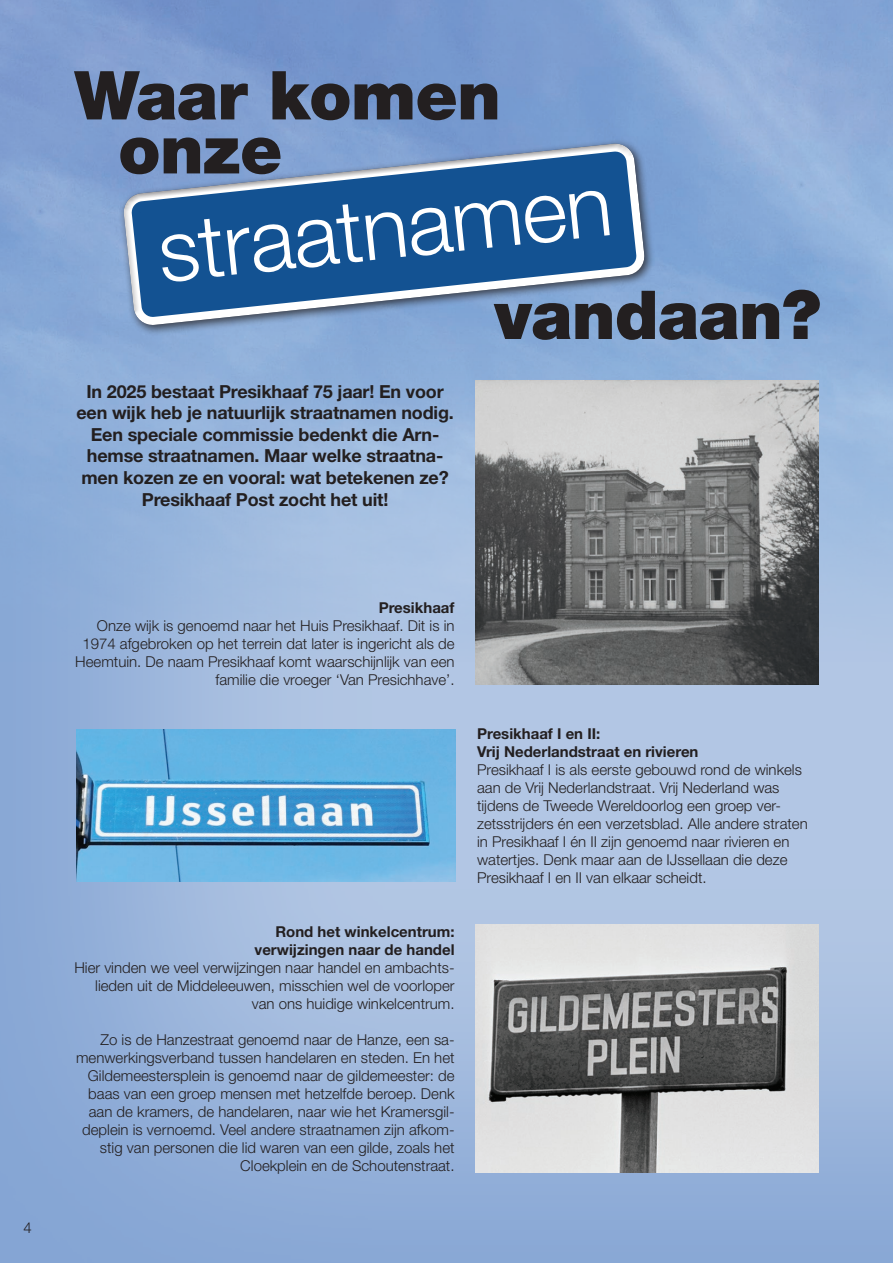
<style>
.page{position:relative;width:893px;height:1263px;background:#fff}
.page>*{position:absolute;margin:0;border:0;box-sizing:border-box;transform-origin:0 0}
.t1{font:300 86.55px "Helvetica Neue LT Std";color:#fff}
.t2{font:900 67.5px "Helvetica Neue LT Std";letter-spacing:-.01em;color:#231f20}
.t3{font:700 18px/21.6px "Helvetica Neue LT Std";letter-spacing:-.01em;color:#231f20;text-align:center}
.t4{font:300 15px/18px "Helvetica Neue LT Std";color:#231f20;text-align:right}
.t5{font:700 15px "Helvetica Neue LT Std";color:#231f20}
</style>
<div class="page">
<div style="left:0;top:0;width:893px;height:1263px;background:#fff;opacity:.38"></div>
<img style="left:0;top:0;width:893px;height:661px">
<img style="left:77px;top:729px;width:379px;height:153px">
<div style="left:119px;top:139px;width:536px;height:197px;background:#231f20;opacity:.75"></div>
<svg style="left:120px;top:319px;width:529px;height:9px;background:#87a6ce"></svg>
<svg style="left:120px;top:140px;width:529px;height:179px;background:#4575aa"></svg>
<img style="left:476px;top:924px;width:343px;height:248px">
<img style="left:476px;top:380px;width:343px;height:304px">
<p class="t4" style="left:23px;top:1219px;width:10px">4</p>
<p class="t2" style="left:74px;top:55px;width:428px">Waar komen</p>
<p class="t2" style="left:118px;top:109px;width:166px">onze</p>
<p class="t1" style="left:152px;top:199px;width:458px;rotate:-6deg">straatnamen</p>
<p class="t2" style="left:494px;top:275px;width:328px">vandaan?</p>
<p class="t3" style="left:76px;top:380px;width:379px">In 2025 bestaat Presikhaaf 75 jaar! En voor een wijk heb je natuurlijk straatnamen nodig.<br>Een speciale commissie bedenkt die Arn&shy;hemse straatnamen. Maar welke straatna&shy;men kozen ze en vooral: wat betekenen ze?<br>Presikhaaf Post zocht het uit!</p>
<p class="t5" style="left:379px;top:598px;width:77px">Presikhaaf</p>
<p class="t4" style="left:75px;top:616px;width:381px">Onze wijk is genoemd naar het Huis Presikhaaf. Dit is in 1974 afgebroken op het terrein dat later is ingericht als de Heemtuin. De naam Presikhaaf komt waarschijnlijk van een familie die vroeger ‘Van Presichhave’.</p>
<p class="t5" style="left:275px;top:922px;width:181px">Rond het winkelcentrum:</p>
<p class="t5" style="left:255px;top:940px;width:201px">verwijzingen naar de handel</p>
<p class="t4" style="left:74px;top:958px;width:382px">Hier vinden we veel verwijzingen naar handel en ambachts&shy;lieden uit de Middeleeuwen, misschien wel de voorloper van ons huidige winkelcentrum.</p>
<p class="t4" style="left:76px;top:1030px;width:380px">Zo is de Hanzestraat genoemd naar de Hanze, een sa&shy;menwerkingsverband tussen handelaren en steden. En het Gildemeestersplein is genoemd naar de gildemeester: de baas van een groep mensen met hetzelfde beroep. Denk aan de kramers, de handelaren, naar wie het Kramersgil&shy;deplein is vernoemd. Veel andere straatnamen zijn afkom&shy;stig van personen die lid waren van een gilde, zoals het Cloekplein en de Schoutenstraat.</p>
<p class="t5" style="left:477px;top:724px;width:125px">Presikhaaf I en II:</p>
<p class="t5" style="left:477px;top:742px;width:223px">Vrij Nederlandstraat en rivieren</p>
<p class="t4" style="left:477px;top:760px;width:332px;text-align:left">Presikhaaf I is als eerste gebouwd rond de winkels aan de Vrij Nederlandstraat. Vrij Nederland was tijdens de Tweede Wereldoorlog een groep ver&shy;zetsstrijders én een verzetsblad. Alle andere straten in Presikhaaf I én II zijn genoemd naar rivieren en watertjes. Denk maar aan de IJssellaan die deze Presikhaaf I en II van elkaar scheidt.</p>
</div>
